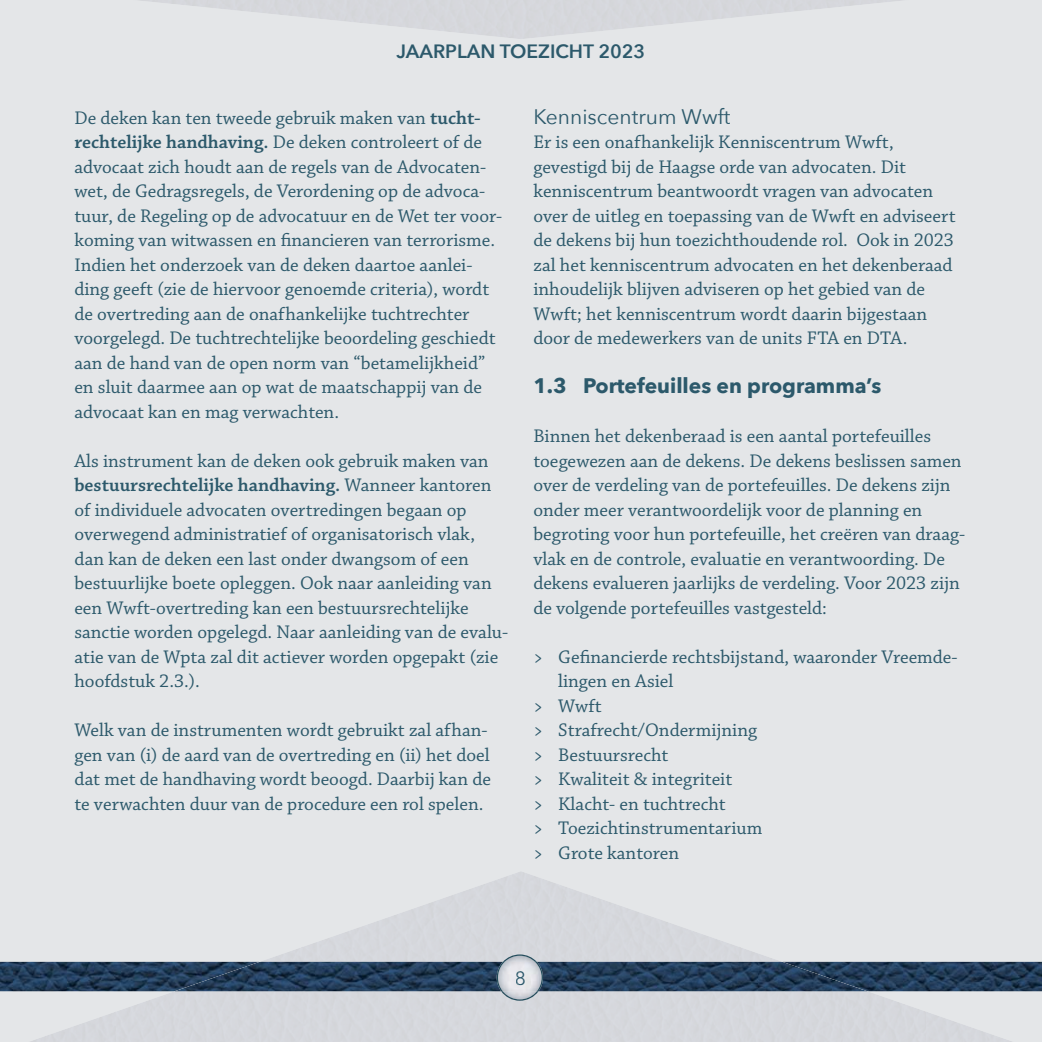
<style>
.page{position:relative;width:1042px;height:1042px;background:#e4e6e8}
.page>*{position:absolute;margin:0;border:0;box-sizing:border-box;transform-origin:0 0}
.t1{font:700 21px "Avenir Next";color:#2c596b}
.t2{font:21px "Avenir Next";color:#2c596b}
.t3{font:19.25px/24.5px "Chaparral Pro";color:#2c596b}
.t4{font:600 19.25px "Avenir Next";color:#2c596b}
.t5{font:19.25px "Avenir Next";color:#2c596b}
.s1{font-weight:600}
</style>
<div class="page">
<img style="left:928px;top:962px;width:114px;height:29px">
<img style="left:0;top:962px;width:114px;height:29px">
<img style="left:130px;top:0;width:782px;height:39px">
<img style="left:302px;top:871px;width:438px;height:171px">
<img style="left:114px;top:945px;width:189px;height:97px">
<img style="left:739px;top:945px;width:189px;height:97px">
<img style="left:27px;top:1010px;width:88px;height:32px">
<img style="left:927px;top:1010px;width:89px;height:32px">
<img style="left:543px;top:962px;width:324px;height:29px">
<img style="left:174px;top:962px;width:323px;height:29px">
<img style="left:501px;top:954px;width:37px;height:46px">
<img style="left:497px;top:962px;width:46px;height:29px">
<img style="left:516px;top:971px;width:9px;height:14px">
<p class="t4" style="left:397px;top:39px;width:250px">JAARPLAN TOEZICHT 2023</p>
<p class="t3" style="left:74px;top:107px;width:429px">De deken kan ten tweede gebruik maken van <span class="s1">tucht&shy;rechtelijke handhaving.</span> De deken controleert of de advocaat zich houdt aan de regels van de Advocaten&shy;wet, de Gedragsregels, de Verordening op de advoca&shy;tuur, de Regeling op de advocatuur en de Wet ter voor&shy;koming van witwassen en financieren van terrorisme.<br>Indien het onderzoek van de deken daartoe aanlei&shy;ding geeft (zie de hiervoor genoemde criteria), wordt de overtreding aan de onafhankelijke tuchtrechter voorgelegd. De tuchtrechtelijke beoordeling geschiedt aan de hand van de open norm van “betamelijkheid” en sluit daarmee aan op wat de maatschappij van de advocaat kan en mag verwachten.</p>
<p class="t3" style="left:74px;top:450px;width:435px">Als instrument kan de deken ook gebruik maken van <span class="s1">bestuursrechtelijke handhaving.</span> Wanneer kantoren of individuele advocaten overtredingen begaan op overwegend administratief of organisatorisch vlak, dan kan de deken een last onder dwangsom of een bestuurlijke boete opleggen. Ook naar aanleiding van een Wwft-overtreding kan een bestuursrechtelijke sanctie worden opgelegd. Naar aanleiding van de evalu&shy;atie van de Wpta zal dit actiever worden opgepakt (zie hoofdstuk 2.3.).</p>
<p class="t3" style="left:74px;top:719px;width:418px">Welk van de instrumenten wordt gebruikt zal afhan&shy;gen van (i) de aard van de overtreding en (ii) het doel dat met de handhaving wordt beoogd. Daarbij kan de te verwachten duur van de procedure een rol spelen.</p>
<p class="t2" style="left:533px;top:103px;width:198px">Kenniscentrum Wwft</p>
<p class="t3" style="left:533px;top:131px;width:424px">Er is een onafhankelijk Kenniscentrum Wwft, gevestigd bij de Haagse orde van advocaten. Dit kenniscentrum beantwoordt vragen van advocaten over de uitleg en toepassing van de Wwft en adviseert de dekens bij hun toezichthoudende rol. Ook in 2023 zal het kenniscentrum advocaten en het dekenberaad inhoudelijk blijven adviseren op het gebied van de Wwft; het kenniscentrum wordt daarin bijgestaan door de medewerkers van de units FTA en DTA.</p>
<p class="t1" style="left:533px;top:372px;width:349px">1.3 Portefeuilles en programma’s</p>
<p class="t3" style="left:533px;top:425px;width:433px">Binnen het dekenberaad is een aantal portefeuilles toegewezen aan de dekens. De dekens beslissen samen over de verdeling van de portefeuilles. De dekens zijn onder meer verantwoordelijk voor de planning en begroting voor hun portefeuille, het creëren van draag&shy;vlak en de controle, evaluatie en verantwoording. De dekens evalueren jaarlijks de verdeling. Voor 2023 zijn de volgende portefeuilles vastgesteld:</p>
<p class="t3" style="left:533px;top:646px;width:426px">&gt; Gefinancierde rechtsbijstand, waaronder Vreemde-</p>
<p class="t3" style="left:558px;top:670px;width:117px">lingen en Asiel</p>
<p class="t3" style="left:533px;top:695px;width:70px">&gt; Wwft</p>
<p class="t3" style="left:533px;top:719px;width:225px">&gt; Strafrecht/Ondermijning</p>
<p class="t3" style="left:533px;top:744px;width:137px">&gt; Bestuursrecht</p>
<p class="t3" style="left:533px;top:768px;width:200px">&gt; Kwaliteit &amp; integriteit</p>
<p class="t3" style="left:533px;top:793px;width:194px">&gt; Klacht- en tuchtrecht</p>
<p class="t3" style="left:533px;top:817px;width:230px">&gt; Toezichtinstrumentarium</p>
<p class="t3" style="left:533px;top:842px;width:147px">&gt; Grote kantoren</p>
<p class="t5" style="left:515px;top:965px;width:13px">8</p>
</div>
